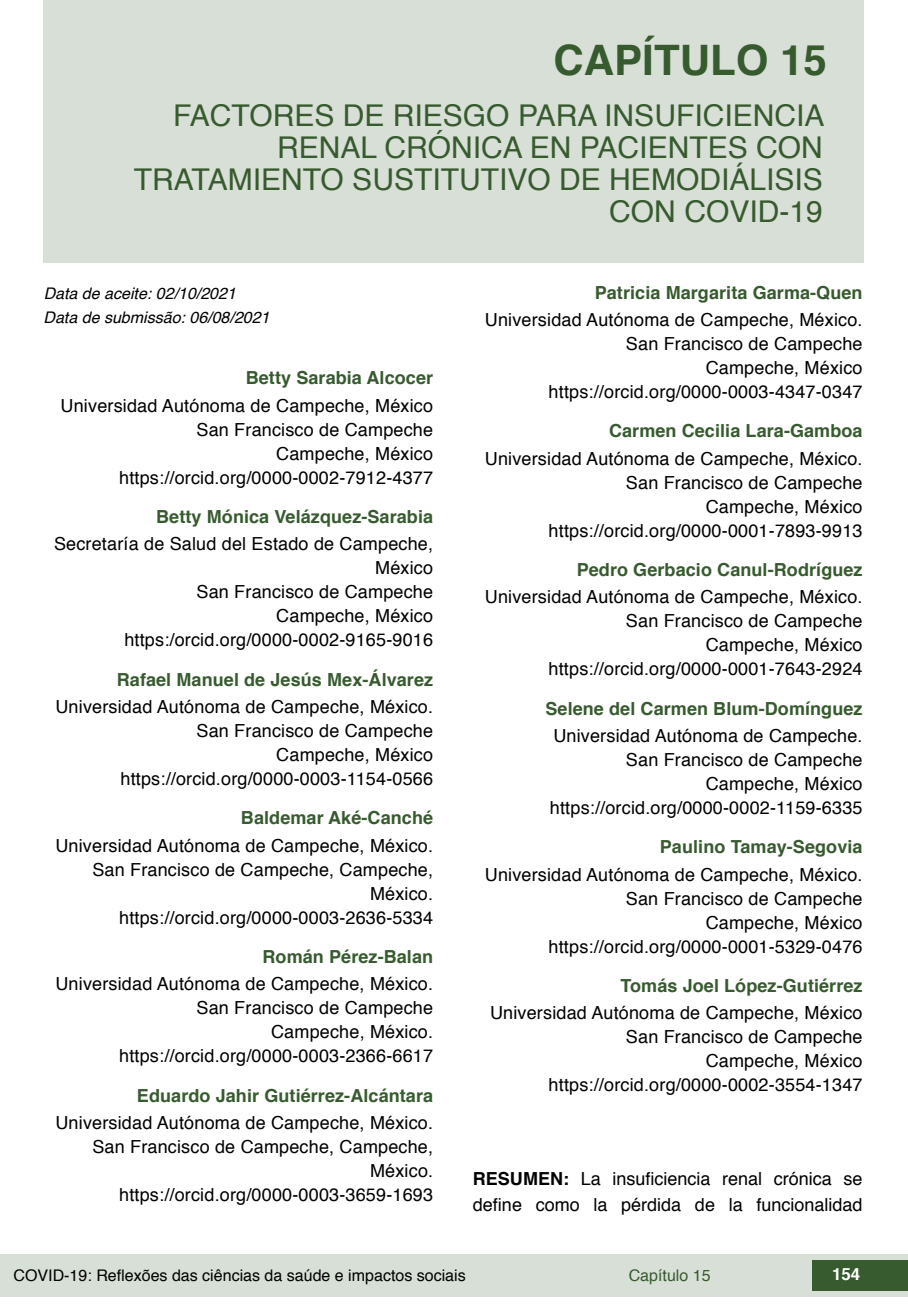
<style>
.page{position:relative;width:908px;height:1304px;background:#fff}
.page>*{position:absolute;margin:0;border:0;box-sizing:border-box;transform-origin:0 0}
.t1{font:700 42px "Helvetica";color:#375a2f}
.t2{font:30px/32px "Helvetica";color:#375a2f;text-align:right}
.t3{font:18px/24px "Helvetica";letter-spacing:.01em;color:#000;text-align:right}
.t4{font:700 18px "Helvetica";letter-spacing:.005em;color:#375a2f}
.t5{font:700 16.8px "Helvetica";color:#fff}
.t6{font:16px "Helvetica";color:#000}
.t7{font:italic 16px "Helvetica";color:#000}
.t8{font:16px "Helvetica";color:#375a2f}
.s1{font-weight:700}
</style>
<div class="page">
<div style="left:0;top:1254px;width:906px;height:43px;background:#d8dfd6"></div>
<div style="left:812px;top:1261px;width:95px;height:30px;background:#375a2f"></div>
<div style="left:44px;top:0;width:819px;height:263px;background:#d8dfd6"></div>
<h1 class="t1" style="left:553px;top:26px;width:275px">CAPÍTULO 15</h1>
<h2 class="t2" style="left:134px;top:101px;width:692px">FACTORES DE RIESGO PARA INSUFICIENCIA<br>RENAL CRÓNICA EN PACIENTES CON<br>TRATAMIENTO SUSTITUTIVO DE HEMODIÁLISIS<br>CON COVID-19</h2>
<p class="t7" style="left:44px;top:280px;width:194px">Data de aceite: 02/10/2021</p>
<p class="t7" style="left:43px;top:305px;width:227px">Data de submissão: 06/08/2021</p>
<p class="t4" style="left:246px;top:363px;width:189px">Betty Sarabia Alcocer</p>
<p class="t3" style="left:61px;top:394px;width:374px">Universidad Autónoma de Campeche, México<br>San Francisco de Campeche<br>Campeche, México https://orcid.org/0000-0002-7912-4377</p>
<p class="t4" style="left:156px;top:502px;width:278px">Betty Mónica Velázquez-Sarabia</p>
<p class="t3" style="left:54px;top:532px;width:380px">Secretaría de Salud del Estado de Campeche,<br>México<br>San Francisco de Campeche<br>Campeche, México https:/orcid.org/0000-0002-9165-9016</p>
<p class="t4" style="left:117px;top:665px;width:318px">Rafael Manuel de Jesús Mex-Álvarez</p>
<p class="t3" style="left:55px;top:695px;width:379px">Universidad Autónoma de Campeche, México.<br>San Francisco de Campeche<br>Campeche, México https://orcid.org/0000-0003-1154-0566</p>
<p class="t4" style="left:241px;top:803px;width:194px">Baldemar Aké-Canché</p>
<p class="t3" style="left:55px;top:834px;width:379px">Universidad Autónoma de Campeche, México.<br>San Francisco de Campeche, Campeche, México. https://orcid.org/0000-0003-2636-5334</p>
<p class="t4" style="left:262px;top:942px;width:172px">Román Pérez-Balan</p>
<p class="t3" style="left:55px;top:972px;width:379px">Universidad Autónoma de Campeche, México.<br>San Francisco de Campeche<br>Campeche, México. https://orcid.org/0000-0003-2366-6617</p>
<p class="t4" style="left:137px;top:1081px;width:297px">Eduardo Jahir Gutiérrez-Alcántara</p>
<p class="t3" style="left:55px;top:1111px;width:379px">Universidad Autónoma de Campeche, México.<br>San Francisco de Campeche, Campeche, México. https://orcid.org/0000-0003-3659-1693</p>
<p class="t4" style="left:594px;top:278px;width:269px">Patricia Margarita Garma-Quen</p>
<p class="t3" style="left:484px;top:308px;width:379px">Universidad Autónoma de Campeche, México.<br>San Francisco de Campeche<br>Campeche, México https://orcid.org/0000-0003-4347-0347</p>
<p class="t4" style="left:608px;top:417px;width:255px">Carmen Cecilia Lara-Gamboa</p>
<p class="t3" style="left:484px;top:447px;width:379px">Universidad Autónoma de Campeche, México.<br>San Francisco de Campeche<br>Campeche, México https://orcid.org/0000-0001-7893-9913</p>
<p class="t4" style="left:576px;top:555px;width:287px">Pedro Gerbacio Canul-Rodríguez</p>
<p class="t3" style="left:484px;top:586px;width:379px">Universidad Autónoma de Campeche, México.<br>San Francisco de Campeche<br>Campeche, México https://orcid.org/0000-0001-7643-2924</p>
<p class="t4" style="left:545px;top:694px;width:318px">Selene del Carmen Blum-Domínguez</p>
<p class="t3" style="left:549px;top:724px;width:314px">Universidad Autónoma de Campeche.<br>San Francisco de Campeche<br>Campeche, México https://orcid.org/0000-0002-1159-6335</p>
<p class="t4" style="left:659px;top:832px;width:204px">Paulino Tamay-Segovia</p>
<p class="t3" style="left:484px;top:863px;width:379px">Universidad Autónoma de Campeche, México.<br>San Francisco de Campeche<br>Campeche, México https://orcid.org/0000-0001-5329-0476</p>
<p class="t4" style="left:620px;top:971px;width:243px">Tomás Joel López-Gutiérrez</p>
<p class="t3" style="left:490px;top:1002px;width:374px">Universidad Autónoma de Campeche, México<br>San Francisco de Campeche<br>Campeche, México https://orcid.org/0000-0002-3554-1347</p>
<p class="t3" style="left:472px;top:1167px;width:391px;line-height:26px;text-align:left"><span class="s1">RESUMEN:</span> La insuficiencia renal crónica se define como la pérdida de la funcionalidad</p>
<p class="t6" style="left:14px;top:1263px;width:453px">COVID-19: Reflexões das ciências da saúde e impactos sociais</p>
<p class="t8" style="left:628px;top:1263px;width:83px">Capítulo 15</p>
<p class="t5" style="left:831px;top:1261px;width:30px">154</p>
</div>
